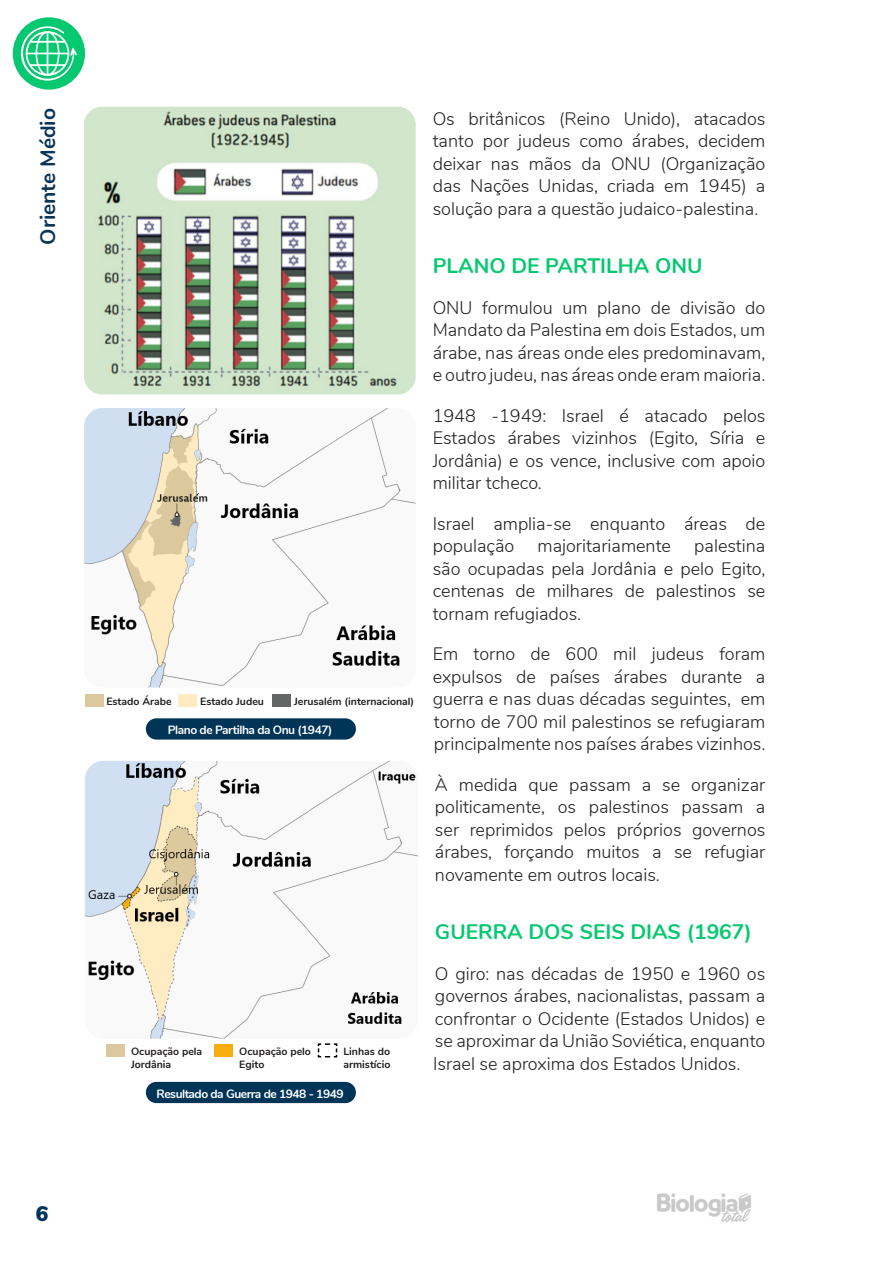
<style>
.page{position:relative;width:893px;height:1263px;background:#fff}
.page>*{position:absolute;margin:0;border:0;box-sizing:border-box;transform-origin:0 0}
.TÍTULO_PEQUENO_1{font:700 21px "Nunito";color:#05c870}
.t1{font:700 21px "Nunito";color:#093556}
.t2{font:900 21px "Nunito";color:#003558}
.TEXTO{font:300 18px/22.5px "Nunito";color:#231f20;text-align:justify}
.LEGENDA_IMG{font:700 12px "Nunito";letter-spacing:-.04em;color:#fff}
.TEXTO-2{font:700 10.5px/13.5px "Nunito";color:#231f20}
</style>
<div class="page">
<img style="left:657px;top:1193px;width:94px;height:29px">
<div style="left:13px;top:17px;width:72px;height:73px;background:#05c870;border-radius:50%"></div>
<svg style="left:21px;top:26px;width:56px;height:55px"></svg>
<img style="left:84px;top:107px;width:332px;height:287px">
<img style="left:84px;top:408px;width:332px;height:279px">
<div style="left:146px;top:718px;width:210px;height:21px;background:#003558;border-radius:11px"></div>
<img style="left:85px;top:760px;width:333px;height:279px">
<div style="left:146px;top:1082px;width:210px;height:21px;background:#003558;border-radius:11px"></div>
<div style="left:85px;top:694px;width:18px;height:13px;background:#dcc89d"></div>
<div style="left:179px;top:694px;width:18px;height:13px;background:#ffebc1"></div>
<div style="left:273px;top:694px;width:18px;height:13px;background:#646565"></div>
<div style="left:106px;top:1044px;width:18px;height:13px;background:#dcc89d"></div>
<div style="left:214px;top:1044px;width:18px;height:13px;background:#f8ad0e"></div>
<svg style="left:317px;top:1043px;width:21px;height:15px"></svg>
<p class="t1" style="left:32px;top:245px;width:138px;rotate:-90deg">Oriente Médio</p>
<p class="TEXTO" style="left:433px;top:106px;width:334px">Os britânicos (Reino Unido), atacados tanto por judeus como árabes, decidem deixar nas mãos da ONU (Organização das Nações Unidas, criada em 1945) a solução para a questão judaico-palestina.</p>
<p class="TÍTULO_PEQUENO_1" style="left:433px;top:251px;width:271px">PLANO DE PARTILHA ONU</p>
<p class="TEXTO" style="left:433px;top:295px;width:334px">ONU formulou um plano de divisão do Mandato da Palestina em dois Estados, um árabe, nas áreas onde eles predominavam, e outro judeu, nas áreas onde eram maioria.</p>
<p class="TEXTO" style="left:433px;top:403px;width:334px">1948 -1949: Israel é atacado pelos Estados árabes vizinhos (Egito, Síria e Jordânia) e os vence, inclusive com apoio militar tcheco.</p>
<p class="TEXTO" style="left:433px;top:511px;width:334px">Israel amplia-se enquanto áreas de população</p>
<p class="TEXTO" style="left:433px;top:534px;width:334px;text-indent:262px">palestina são ocupadas pela Jordânia e pelo Egito, centenas de milhares de palestinos se tornam refugiados.</p>
<p class="TEXTO" style="left:433px;top:642px;width:334px">Em torno de 600 mil judeus foram expulsos de países árabes durante a guerra e nas duas décadas seguintes, em torno de 700 mil palestinos se refugiaram principalmente nos países árabes vizinhos.</p>
<p class="TEXTO" style="left:435px;top:772px;width:332px">À medida que passam a se organizar politicamente, os palestinos passam a ser reprimidos pelos próprios governos árabes, forçando muitos a se refugiar novamente em outros locais.</p>
<p class="TEXTO" style="left:537px;top:534px;width:135px">majoritariamente</p>
<p class="TEXTO-2" style="left:106px;top:694px;width:67px">Estado Árabe</p>
<p class="TEXTO-2" style="left:200px;top:694px;width:65px">Estado Judeu</p>
<p class="TEXTO-2" style="left:294px;top:694px;width:122px">Jerusalém (internacional)</p>
<p class="LEGENDA_IMG" style="left:168px;top:721px;width:166px">Plano de Partilha da Onu (1947)</p>
<p class="t2" style="left:36px;top:1198px;width:14px">6</p>
<p class="TEXTO-2" style="left:131px;top:1044px;width:73px">Ocupação pela<br>Jordânia</p>
<p class="TEXTO-2" style="left:239px;top:1044px;width:73px">Ocupação pelo<br>Egito</p>
<p class="TEXTO-2" style="left:343px;top:1044px;width:48px">Linhas do armistício</p>
<p class="LEGENDA_IMG" style="left:157px;top:1085px;width:189px">Resultado da Guerra de 1948 - 1949</p>
<p class="TÍTULO_PEQUENO_1" style="left:435px;top:917px;width:318px">GUERRA DOS SEIS DIAS (1967)</p>
<p class="TEXTO" style="left:433px;top:961px;width:334px">O giro: nas décadas de 1950 e 1960 os governos árabes, nacionalistas, passam a confrontar o Ocidente (Estados Unidos) e se aproximar da União Soviética, enquanto Israel se aproxima dos Estados Unidos.</p>
</div>
